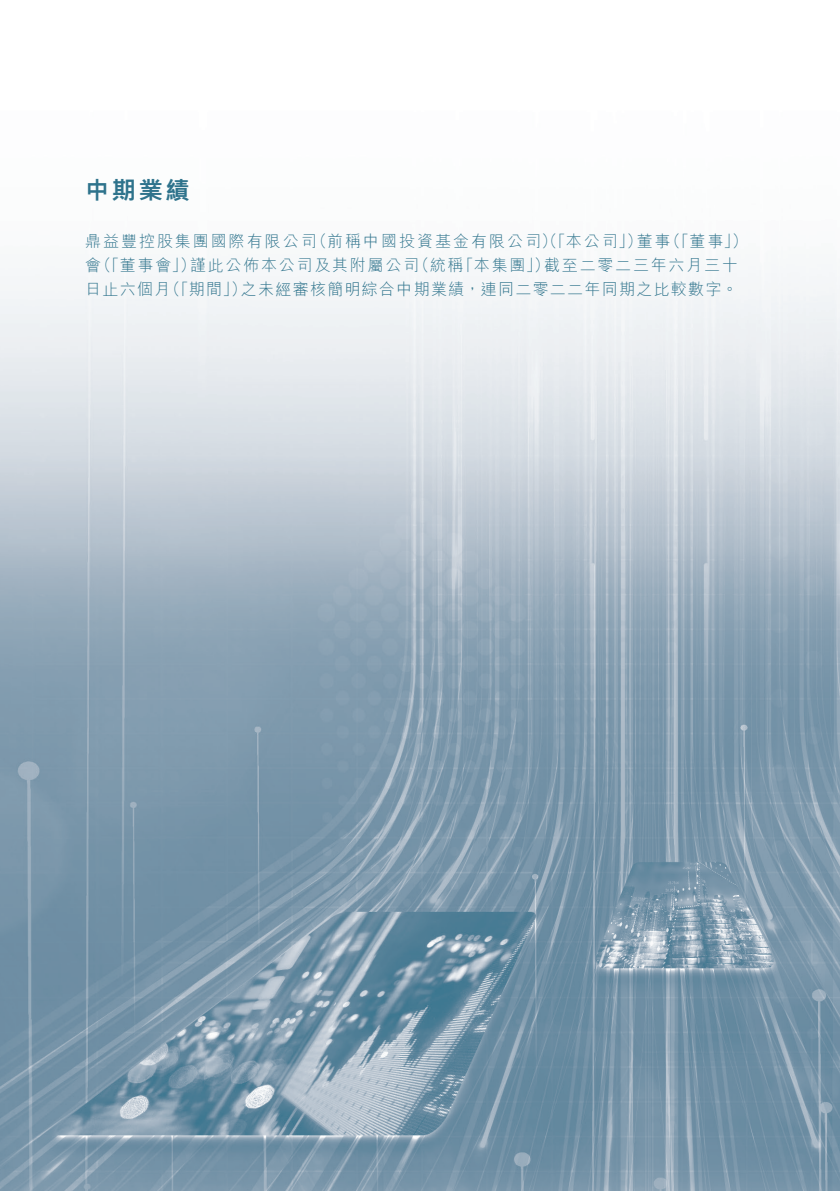
<style>
.page{position:relative;width:840px;height:1191px;background:#fff}
.page>*{position:absolute;margin:0;border:0;box-sizing:border-box;transform-origin:0 0}
.t1{font:800 24px "M Hei HK";color:#2e738c}
.t2{font:300 16px "M Hei HK";letter-spacing:.11em;color:#2e738c}
.t3{font:300 16px "M Hei HK";letter-spacing:.08em;color:#2e738c}
</style>
<div class="page">
<img style="left:0;top:266px;width:839px;height:925px">
<h1 class="t1" style="left:85px;top:178px;width:106px">中期業績</h1>
<p class="t2" style="left:311px;top:233px;width:333px">（前稱中國投資基金有限公司）（「本公司」）</p>
<p class="t2" style="left:664px;top:233px;width:84px">（「董事 (「</p>
<p class="t2" style="left:85px;top:233px;width:233px">鼎益豐控股集團國際有限公司</p>
<p class="t2" style="left:636px;top:233px;width:35px">董事</p>
<p class="t2" style="left:95px;top:257px;width:102px">（「董事會」）</p>
<p class="t2" style="left:413px;top:257px;width:51px">（統稱</p>
<p class="t2" style="left:457px;top:257px;width:94px">「本集團」）</p>
<p class="t2" style="left:190px;top:257px;width:230px">謹此公佈本公司及其附屬公司</p>
<p class="t2" style="left:85px;top:257px;width:17px">會</p>
<p class="t2" style="left:544px;top:257px;width:195px">截至二零二三年六月三十</p>
<p class="t2" style="left:164px;top:281px;width:84px">（「期間」）</p>
<p class="t3" style="left:241px;top:281px;width:498px">之未經審核簡明綜合中期業績，連同二零二二年同期之比較數字。</p>
<p class="t2" style="left:85px;top:281px;width:87px">日止六個月</p>
</div>
